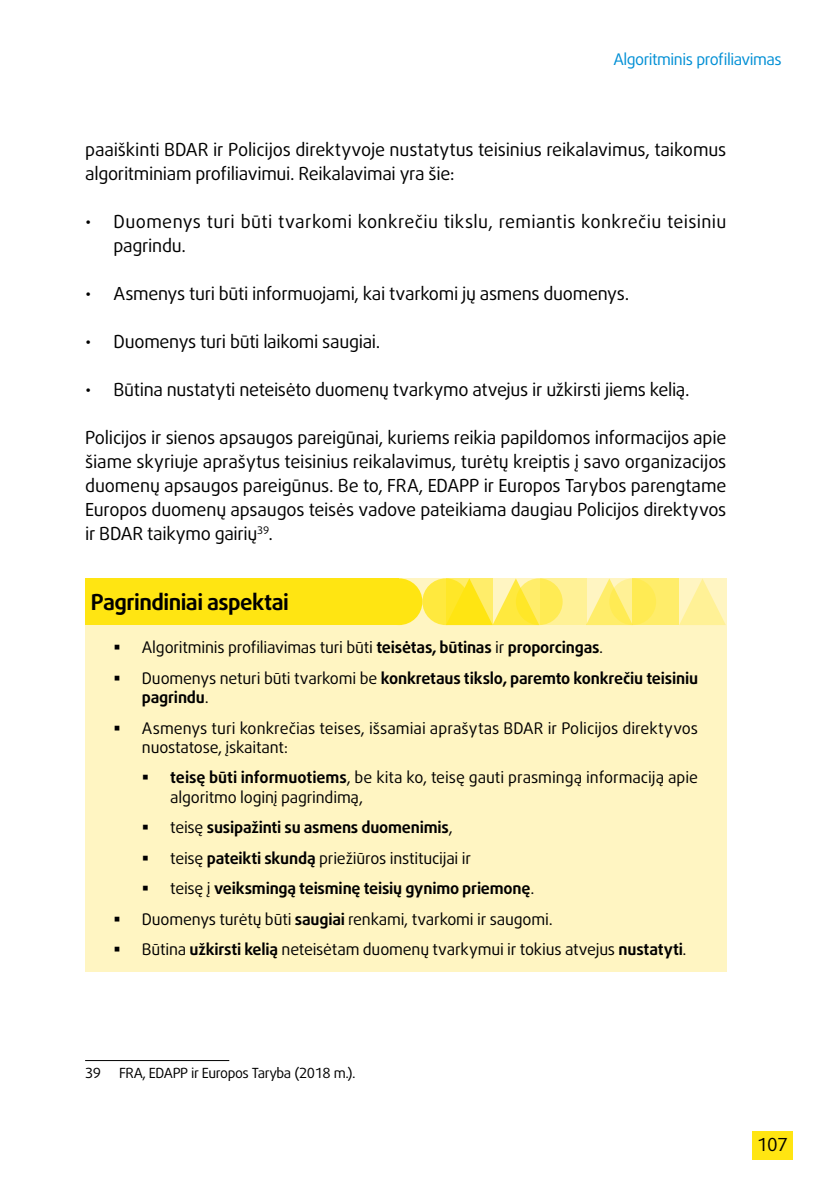
<style>
.page{position:relative;width:840px;height:1191px;background:#fff}
.page>*{position:absolute;margin:0;border:0;box-sizing:border-box;transform-origin:0 0}
.keypoints_title{font:700 22px "Daxline Pro";letter-spacing:-.025em;color:#000}
.body{font:18px/24px "Daxline Pro";letter-spacing:-.015em;color:#000}
.body-2{font:18px/24px "Daxline Pro";letter-spacing:.02em;color:#000}
.t1{font:16px/19.2px "Daxline Pro";letter-spacing:-.01em;color:#000}
.t2{font:700 16px/19.2px "Daxline Pro";letter-spacing:-.01em;color:#000}
.t3{font:16px "Daxline Pro";letter-spacing:-.03em;color:#008fd5}
.footnote{font:14px "Daxline Pro";letter-spacing:-.03em;color:#000}
.s1{font-weight:700}
.s2{font-weight:400}
</style>
<div class="page">
<div style="left:752px;top:1131px;width:40px;height:28px;background:#ffe512"></div>
<div style="left:85px;top:578px;width:641px;height:394px;background:#fff5c2"></div>
<div style="left:422px;top:578px;width:47px;height:47px;background:#ffe93e;border-radius:50%"></div>
<div style="left:352px;top:578px;width:47px;height:47px;background:#ffe512"></div>
<svg style="left:586px;top:578px;width:41px;height:47px"></svg>
<svg style="left:678px;top:578px;width:47px;height:47px"></svg>
<div style="left:375px;top:578px;width:47px;height:47px;background:#ffe512;border-radius:50%"></div>
<svg style="left:492px;top:578px;width:42px;height:47px"></svg>
<svg style="left:515px;top:578px;width:47px;height:47px"></svg>
<svg style="left:609px;top:578px;width:46px;height:47px"></svg>
<svg style="left:445px;top:578px;width:47px;height:47px;background:#ffe72f"></svg>
<svg style="left:539px;top:578px;width:47px;height:47px;background:#ffee7c"></svg>
<div style="left:632px;top:578px;width:46px;height:47px;background:linear-gradient(to right,#ffeb51,#ffee70)"></div>
<div style="left:85px;top:578px;width:274px;height:47px;background:#ffe512"></div>
<hr style="left:85px;top:1060px;width:144px;height:1px;background:#000">
<p class="t3" style="left:613px;top:49px;width:170px">Algoritminis profiliavimas</p>
<p class="body" style="left:85px;top:138px;width:642px">paaiškinti BDAR ir Policijos direktyvoje nustatytus teisinius reikalavimus, taikomus algoritminiam profiliavimui. Reikalavimai yra šie:</p>
<p class="body-2" style="left:113px;top:210px;width:614px;text-indent:-28px">• Duomenys turi būti tvarkomi konkrečiu tikslu, remiantis konkrečiu teisiniu pagrindu.</p>
<p class="body" style="left:85px;top:282px;width:545px">• Asmenys turi būti informuojami, kai tvarkomi jų asmens duomenys.</p>
<p class="body" style="left:85px;top:330px;width:296px">• Duomenys turi būti laikomi saugiai.</p>
<p class="body" style="left:85px;top:378px;width:605px">• Būtina nustatyti neteisėto duomenų tvarkymo atvejus ir užkirsti jiems kelią.</p>
<p class="body" style="left:85px;top:426px;width:642px;text-align:justify">Policijos ir sienos apsaugos pareigūnai, kuriems reikia papildomos informacijos apie šiame skyriuje aprašytus teisinius reikalavimus, turėtų kreiptis į savo organizacijos duomenų apsaugos pareigūnus. Be to, FRA, EDAPP ir Europos Tarybos parengtame Europos duomenų apsaugos teisės vadove pateikiama daugiau Policijos direktyvos ir BDAR taikymo gairių<sup>39</sup>.</p>
<p class="keypoints_title" style="left:91px;top:588px;width:199px">Pagrindiniai aspektai</p>
<p class="t1" style="left:142px;top:638px;width:462px">Algoritminis profiliavimas turi būti <span class="s1">teisėtas, būtinas</span> ir <span class="s1">proporcingas</span>.</p>
<p class="t2" style="left:142px;top:668px;width:557px"><span class="s2">Duomenys neturi būti tvarkomi be</span> konkretaus tikslo, paremto konkrečiu teisiniu pagrindu<span class="s2">.</span></p>
<p class="t1" style="left:142px;top:718px;width:557px">Asmenys turi konkrečias teises, išsamiai aprašytas BDAR ir Policijos direktyvos nuostatose, įskaitant:</p>
<p class="t1" style="left:170px;top:768px;width:529px"><span class="s1">teisę būti informuotiems</span>, be kita ko, teisę gauti prasmingą informaciją apie algoritmo loginį pagrindimą,</p>
<p class="t2" style="left:170px;top:818px;width:284px"><span class="s2">teisę</span> susipažinti su asmens duomenimis<span class="s2">,</span></p>
<p class="t1" style="left:170px;top:848px;width:302px">teisę <span class="s1">pateikti skundą</span> priežiūros institucijai ir</p>
<p class="t2" style="left:170px;top:879px;width:365px"><span class="s2">teisę į</span> veiksmingą teisminę teisių gynimo priemonę<span class="s2">.</span></p>
<p class="t1" style="left:142px;top:909px;width:412px">Duomenys turėtų būti <span class="s1">saugiai</span> renkami, tvarkomi ir saugomi.</p>
<p class="t1" style="left:142px;top:940px;width:546px">Būtina <span class="s1">užkirsti kelią</span> neteisėtam duomenų tvarkymui ir tokius atvejus <span class="s1">nustatyti</span>.</p>
<p class="footnote" style="left:85px;top:1063px;width:18px">39</p>
<p class="footnote" style="left:119px;top:1063px;width:238px">FRA, EDAPP ir Europos Taryba (2018 m.).</p>
<p class="body" style="left:756px;top:1132px;width:32px">107</p>
</div>
